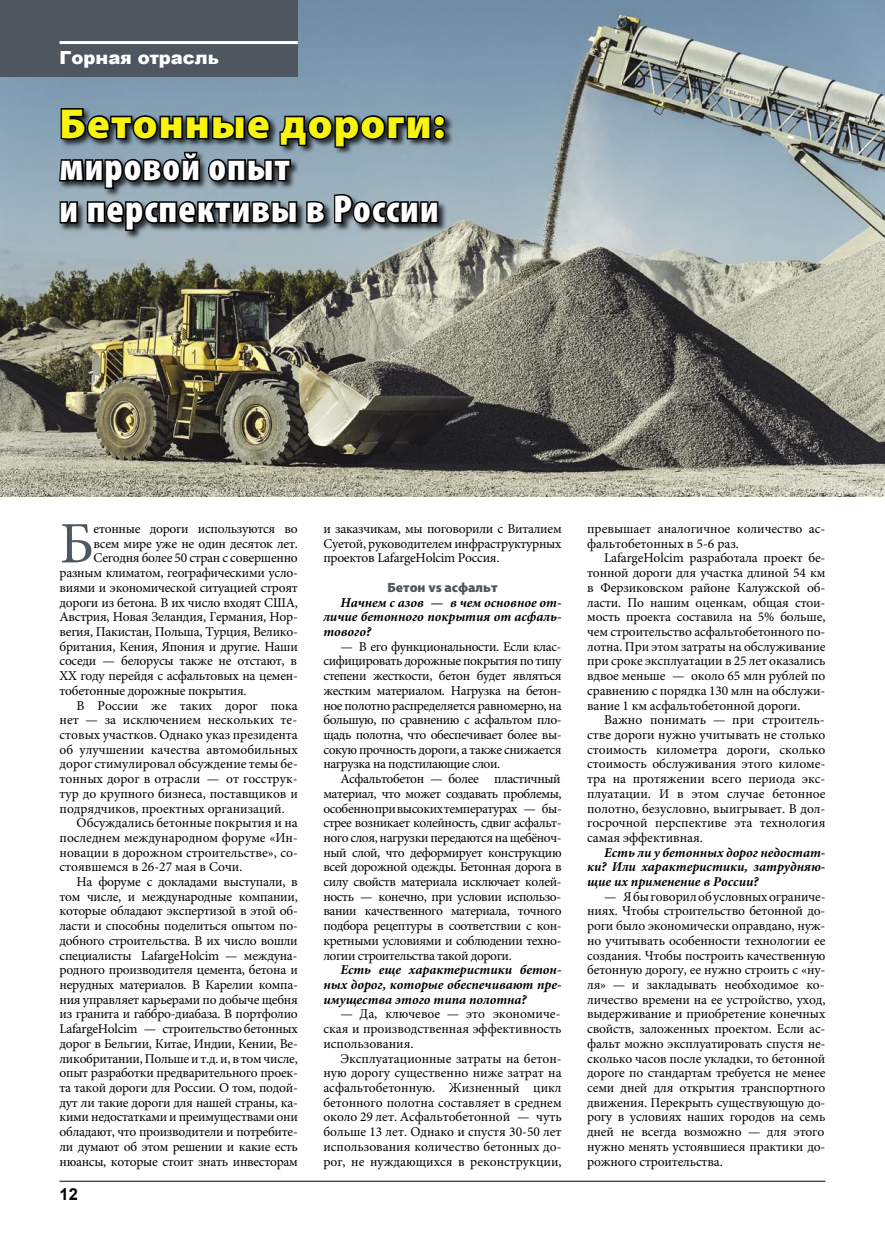
<style>
.page{position:relative;width:885px;height:1234px;background:#fff}
.page>*{position:absolute;margin:0;border:0;box-sizing:border-box;transform-origin:0 0}
.PV_osn_M-9{font:58.8px "Minion Pro";color:#4e5760}
.PV_Zag_Myr{font:900 42px "Myriad Pro";letter-spacing:.03em;color:#f7f410}
.PV_Zag_Myr-2{font:900 condensed 39px "Myriad Pro";letter-spacing:.03em;color:#fff}
.PV_kolontit_ArB-12_left{font:900 18px "Arial";color:#fff}
.t1{font:700 16.5px "Arial";color:#000}
.PV_osn_M-9-2{font:13.5px/14.7px "Minion Pro";letter-spacing:-.02em;color:#000;text-align:justify}
.PV_osn_M-9-3{font:italic 700 13.5px/14.7px "Minion Pro";color:#000;text-align:justify}
.PV_osn_M-9-4{font:13.5px/14.7px "Minion Pro";color:#000}
.PV_osn_M-9-5{font:900 13.5px "Myriad Pro";color:#4e5760}
</style>
<div class="page">
<img style="left:0;top:0;width:884px;height:496px">
<div style="left:58px;top:107px;width:396px;height:134px;background:#000;opacity:.75"></div>
<svg style="left:57px;top:0;width:389px;height:232px;background:#617380"></svg>
<div style="left:0;top:0;width:298px;height:77px;background:#4e5760"></div>
<hr style="left:60px;top:41px;width:238px;height:3px;background:#fff">
<hr style="left:60px;top:1180px;width:765px;height:1px;background:#000">
<p class="PV_kolontit_ArB-12_left" style="left:60px;top:44px;width:161px">Горная отрасль</p>
<p class="PV_Zag_Myr" style="left:60px;top:100px;width:387px">Бетонные дороги:</p>
<p class="PV_Zag_Myr-2" style="left:60px;top:145px;width:232px">мировой опыт</p>
<p class="PV_Zag_Myr-2" style="left:60px;top:187px;width:380px">и перспективы в России</p>
<p class="PV_osn_M-9" style="left:60px;top:508px;width:36px">Б</p>
<p class="PV_osn_M-9-2" style="left:94px;top:521px;width:206px">етонные дороги используются во</p>
<p class="PV_osn_M-9-2" style="left:94px;top:536px;width:206px">всем мире уже не один десяток лет.</p>
<p class="PV_osn_M-9-2" style="left:94px;top:551px;width:206px">Сегодня более 50 стран с совершенно</p>
<p class="PV_osn_M-9-2" style="left:60px;top:566px;width:240px">разным климатом, географическими усло-</p>
<p class="PV_osn_M-9-2" style="left:60px;top:580px;width:240px">виями и экономической ситуацией строят</p>
<p class="PV_osn_M-9-2" style="left:60px;top:595px;width:240px">дороги из бетона. В их число входят США,</p>
<p class="PV_osn_M-9-2" style="left:60px;top:610px;width:240px">Австрия, Новая Зеландия, Германия, Нор-</p>
<p class="PV_osn_M-9-2" style="left:60px;top:624px;width:240px">вегия, Пакистан, Польша, Турция, Велико-</p>
<p class="PV_osn_M-9-2" style="left:60px;top:639px;width:240px">британия, Кения, Япония и другие. Наши</p>
<p class="PV_osn_M-9-2" style="left:60px;top:654px;width:239px">соседи — белорусы также не отстают, в</p>
<p class="PV_osn_M-9-2" style="left:60px;top:668px;width:240px">ХХ году перейдя с асфальтовых на цемен-</p>
<p class="PV_osn_M-9-2" style="left:60px;top:683px;width:188px">тобетонные дорожные покрытия.</p>
<p class="PV_osn_M-9-2" style="left:60px;top:698px;width:240px;text-indent:17px">В России же таких дорог пока нет — за исключением нескольких те&shy;стовых участков. Однако указ президента об улучшении качества автомобильных дорог стимулировал обсуждение темы бе&shy;тонных дорог в отрасли — от госструк&shy;тур до крупного бизнеса, поставщиков и подрядчиков, проектных организаций.</p>
<p class="PV_osn_M-9-2" style="left:60px;top:815px;width:240px;text-indent:17px">Обсуждались бетонные покрытия и на последнем международном форуме «Ин&shy;новации в дорожном строительстве», со&shy;стоявшемся в 26-27 мая в Сочи.</p>
<p class="PV_osn_M-9-2" style="left:60px;top:874px;width:240px;text-indent:17px">На форуме с докладами выступали, в том числе, и международные компании, которые обладают экспертизой в этой об&shy;ласти и способны поделиться опытом по&shy;добного строительства. В их число вошли специалисты LafargeHolcim — междуна&shy;родного производителя цемента, бетона и нерудных материалов. В Карелии компа&shy;ния управляет карьерами по добыче щебня из гранита и габбро-диабаза. В портфолио LafargeHolcim — строительство бетонных дорог в Бельгии, Китае, Индии, Кении, Ве&shy;ликобритании, Польше и т.д. и, в том числе, опыт разработки предварительного проек&shy;та такой дороги для России. О том, подой&shy;дут ли такие дороги для нашей страны, ка&shy;кими недостатками и преимуществами они обладают, что производители и потребите&shy;ли думают об этом решении и какие есть нюансы, которые стоит знать инвесторам</p>
<p class="t1" style="left:60px;top:1182px;width:20px">12</p>
<p class="PV_osn_M-9-2" style="left:323px;top:521px;width:240px">и заказчикам, мы поговорили с Виталием Суетой, руководителем инфраструктурных проектов LafargeHolcim Россия.</p>
<p class="PV_osn_M-9-5" style="left:387px;top:579px;width:112px">Бетон vs асфальт</p>
<p class="PV_osn_M-9-3" style="left:323px;top:595px;width:240px;text-indent:17px">Начнем с азов — в чем основное от&shy;личие бетонного покрытия от асфаль&shy;тового?</p>
<p class="PV_osn_M-9-2" style="left:323px;top:639px;width:240px;text-indent:17px">— В его функциональности. Если клас&shy;сифицировать дорожные покрытия по типу степени жесткости, бетон будет являться жестким материалом. Нагрузка на бетон&shy;ное полотно распределяется равномерно, на большую, по сравнению с асфальтом пло&shy;щадь полотна, что обеспечивает более вы&shy;сокую прочность дороги, а также снижается нагрузка на подстилающие слои.</p>
<p class="PV_osn_M-9-2" style="left:323px;top:771px;width:240px;text-indent:17px">Асфальтобетон — более пластичный материал, что может создавать проблемы, особенно при высоких температурах — бы&shy;стрее возникает колейность, сдвиг асфальт&shy;ного слоя, нагрузки передаются на щебёноч&shy;ный слой, что деформирует конструкцию всей дорожной одежды. Бетонная дорога в силу свойств материала исключает колей&shy;ность — конечно, при условии использо&shy;вании качественного материала, точного подбора рецептуры в соответствии с кон&shy;кретными условиями и соблюдении техно&shy;логии строительства такой дороги.</p>
<p class="PV_osn_M-9-3" style="left:323px;top:962px;width:240px;text-indent:17px">Есть еще характеристики бетон&shy;ных дорог, которые обеспечивают пре&shy;имущества этого типа полотна?</p>
<p class="PV_osn_M-9-2" style="left:323px;top:1007px;width:240px;text-indent:17px">— Да, ключевое — это экономиче&shy;ская и производственная эффективность использования.</p>
<p class="PV_osn_M-9-2" style="left:323px;top:1051px;width:240px;text-indent:17px">Эксплуатационные затраты на бетон&shy;ную дорогу существенно ниже затрат на асфальтобетонную. Жизненный цикл бетонного полотна составляет в среднем около 29 лет. Асфальтобетонной — чуть больше 13 лет. Однако и спустя 30-50 лет использования количество бетонных до&shy;рог, не нуждающихся в реконструкции,</p>
<p class="PV_osn_M-9-4" style="left:587px;top:521px;width:240px">превышает аналогичное количество ас&shy;фальтобетонных в 5-6 раз.</p>
<p class="PV_osn_M-9-2" style="left:587px;top:551px;width:240px;text-indent:17px">LafargeHolcim разработала проект бе&shy;тонной дороги для участка длиной 54 км в Ферзиковском районе Калужской об&shy;ласти. По нашим оценкам, общая стои&shy;мость проекта составила на 5% больше, чем строительство асфальтобетонного по&shy;лотна. При этом затраты на обслуживание при сроке эксплуатации в 25 лет оказались вдвое меньше — около 65 млн рублей по сравнению с порядка 130 млн на обслужи&shy;вание 1 км асфальтобетонной дороги.</p>
<p class="PV_osn_M-9-2" style="left:587px;top:713px;width:240px;text-indent:17px">Важно понимать — при строитель&shy;стве дороги нужно учитывать не столько стоимость километра дороги, сколько стоимость обслуживания этого киломе&shy;тра на протяжении всего периода экс&shy;плуатации. И в этом случае бетонное полотно, безусловно, выигрывает. В дол&shy;госрочной перспективе эта технология самая эффективная.</p>
<p class="PV_osn_M-9-3" style="left:587px;top:845px;width:240px;text-indent:17px">Есть ли у бетонных дорог недостат&shy;ки? Или характеристики, затрудняю&shy;щие их применение в России?</p>
<p class="PV_osn_M-9-2" style="left:587px;top:889px;width:240px;text-indent:17px">— Я бы говорил об условных ограниче&shy;ниях. Чтобы строительство бетонной до&shy;роги было экономически оправдано, нуж&shy;но учитывать особенности технологии ее создания. Чтобы построить качественную бетонную дорогу, ее нужно строить с «ну&shy;ля» — и закладывать необходимое ко&shy;личество времени на ее устройство, уход, выдерживание и приобретение конечных свойств, заложенных проектом. Если ас&shy;фальт можно эксплуатировать спустя не&shy;сколько часов после укладки, то бетонной дороге по стандартам требуется не менее семи дней для открытия транспортного движения. Перекрыть существующую до&shy;рогу в условиях наших городов на семь дней не всегда возможно — для этого нужно менять устоявшиеся практики до&shy;рожного строительства.</p>
</div>
